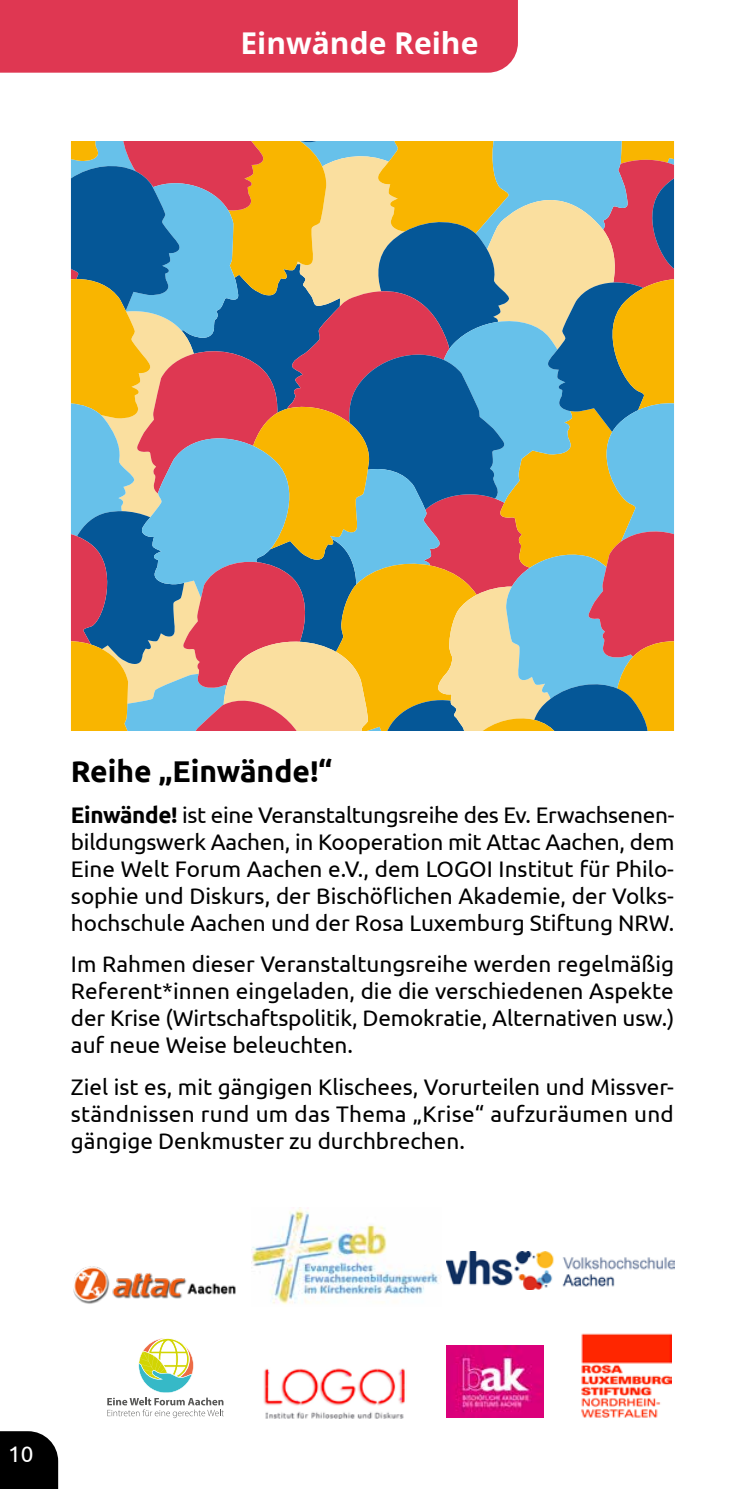
<style>
.page{position:relative;width:745px;height:1489px;background:#fff}
.page>*{position:absolute;margin:0;border:0;box-sizing:border-box;transform-origin:0 0}
.t1{font:700 30px "Ubuntu";color:#000}
.t2{font:700 30px "Open Sans";color:#fff}
.t3{font:22.5px/27px "Ubuntu";color:#000;text-align:justify}
.t4{font:22.5px "Ubuntu";color:#fff}
.s1{font-weight:700}
</style>
<div class="page">
<div style="left:0;top:0;width:517px;height:73px;background:#df3752"></div>
<svg style="left:0;top:1431px;width:58px;height:57px;background:#0f0f0f"></svg>
<svg style="left:71px;top:142px;width:602px;height:588px;background:#9e947d"></svg>
<svg style="left:107px;top:1338px;width:117px;height:79px"></svg>
<img style="left:263px;top:1368px;width:142px;height:49px">
<img style="left:252px;top:1207px;width:187px;height:97px">
<img style="left:73px;top:1266px;width:163px;height:38px">
<img style="left:446px;top:1251px;width:227px;height:38px">
<img style="left:446px;top:1345px;width:97px;height:72px">
<img style="left:581px;top:1333px;width:90px;height:85px">
<h1 class="t2" style="left:240px;top:23px;width:239px">Einwände Reihe</h1>
<h1 class="t1" style="left:71px;top:753px;width:262px">Reihe „Einwände!“</h1>
<p class="t3" style="left:71px;top:801px;width:604px"><span class="s1">Einwände!</span> ist eine Veranstaltungsreihe des Ev. Erwachsenen&shy;bildungswerk Aachen, in Kooperation mit Attac Aachen, dem Eine Welt Forum Aachen e.V., dem LOGOI Institut für Philo&shy;sophie und Diskurs, der Bischöflichen Akademie, der Volks&shy;hochschule Aachen und der Rosa Luxemburg Stiftung NRW.</p>
<p class="t3" style="left:71px;top:950px;width:604px">Im Rahmen dieser Veranstaltungsreihe werden regelmäßig Referent*innen eingeladen, die die verschiedenen Aspekte der Krise (Wirtschaftspolitik, Demokratie, Alternativen usw.) auf neue Weise beleuchten.</p>
<p class="t3" style="left:71px;top:1072px;width:604px">Ziel ist es, mit gängigen Klischees, Vorurteilen und Missver&shy;ständnissen rund um das Thema „Krise“ aufzuräumen und gängige Denkmuster zu durchbrechen.</p>
<p class="t4" style="left:8px;top:1439px;width:27px">10</p>
</div>
